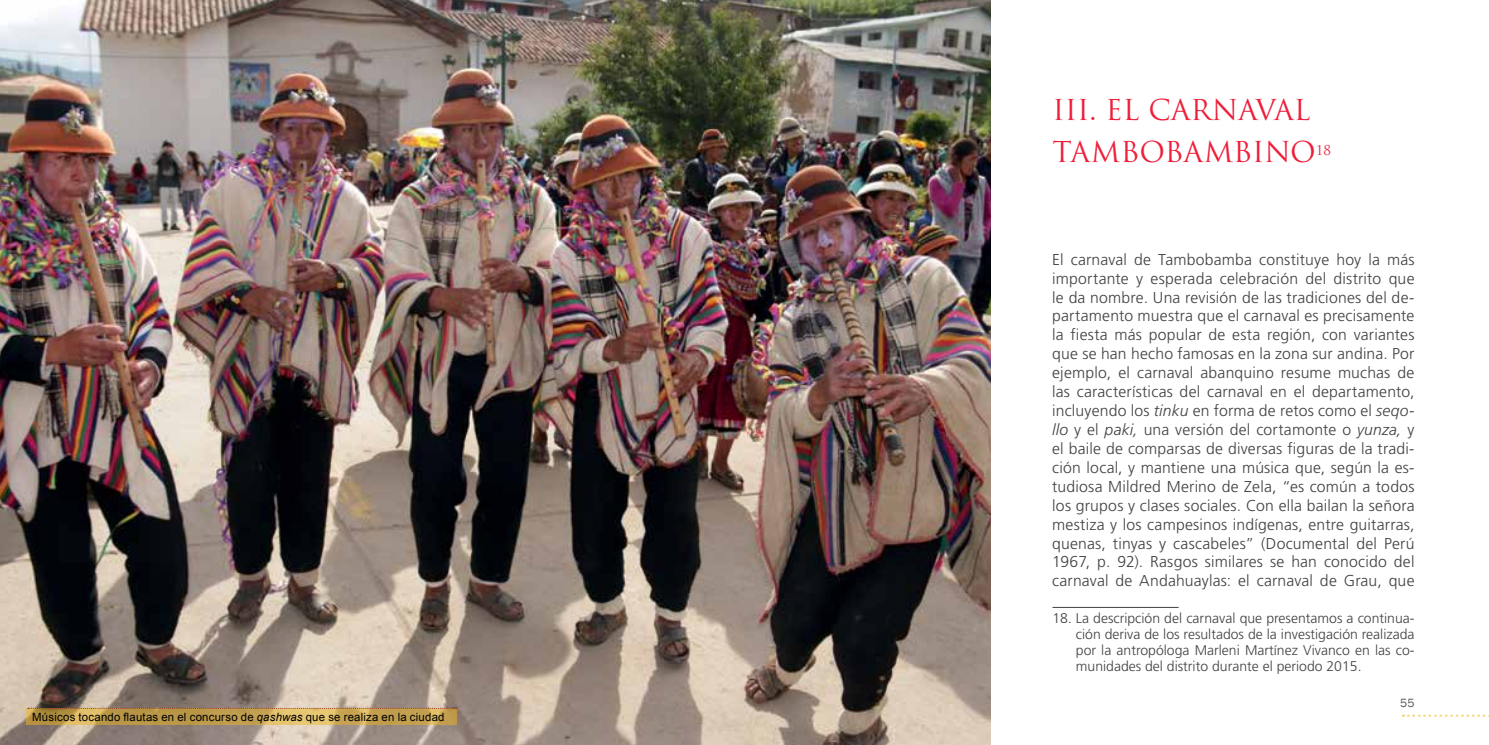
<style>
.page{position:relative;width:1489px;height:745px;background:#fff}
.page>*{position:absolute;margin:0;border:0;box-sizing:border-box;transform-origin:0 0}
.t1{font:28px/42px "Trajan Pro";color:#ee1f3b}
.t2{font:300 15.75px/18.9px "Frutiger";letter-spacing:.01em;color:#414042;text-align:justify}
.t3{font:300 14px/15.8px "Frutiger";color:#414042;text-align:justify}
.t4{font:12.25px "Franklin Gothic";color:#58595b}
.t5{font:11.38px "Arial";letter-spacing:.02em;color:#000}
.s1{font-style:italic}
</style>
<div class="page">
<svg style="left:1402px;top:714px;width:87px;height:2px"></svg>
<hr style="left:1052px;top:606px;width:126px;height:1px;background:#414042">
<img style="left:0;top:0;width:990px;height:744px">
<svg style="left:26px;top:715px;width:430px;height:9px;background:#c7a553"></svg>
<svg style="left:0;top:707px;width:456px;height:8px;background:#bf9d5b"></svg>
<p class="t5" style="left:32px;top:708px;width:414px">Músicos tocando flautas en el concurso de <span class="s1">qashwas</span> que se realiza en la ciudad</p>
<h1 class="t1" style="left:1052px;top:89px;width:280px">III. E L CARNAVAL<br>TAMBOBAMBI NO<sup>18</sup></h1>
<p class="t2" style="left:1052px;top:250px;width:364px">El carnaval de Tambobamba constituye hoy la más importante y esperada celebración del distrito que le da nombre. Una revisión de las tradiciones del de&shy;partamento muestra que el carnaval es precisamente la fiesta más popular de esta región, con variantes que se han hecho famosas en la zona sur andina. Por ejemplo, el carnaval abanquino resume muchas de las características del carnaval en el departamento, incluyendo los <span class="s1">tinku</span> en forma de retos como el <span class="s1">seqo&shy;llo</span> y el <span class="s1">paki,</span> una versión del cortamonte o <span class="s1">yunza,</span> y el baile de comparsas de diversas figuras de la tradi&shy;ción local, y mantiene una música que, según la es&shy;tudiosa Mildred Merino de Zela, “es común a todos los grupos y clases sociales. Con ella bailan la señora mestiza y los campesinos indígenas, entre guitarras, quenas, tinyas y cascabeles” (Documental del Perú 1967, p. 92). Rasgos similares se han conocido del carnaval de Andahuaylas: el carnaval de Grau, que</p>
<p class="t3" style="left:1075px;top:610px;width:340px;text-indent:-23px">18. La descripción del carnaval que presentamos a continua&shy;ción deriva de los resultados de la investigación realizada por la antropóloga Marleni Martínez Vivanco en las co&shy;munidades del distrito durante el periodo 2015.</p>
<p class="t4" style="left:1399px;top:695px;width:16px">55</p>
</div>
